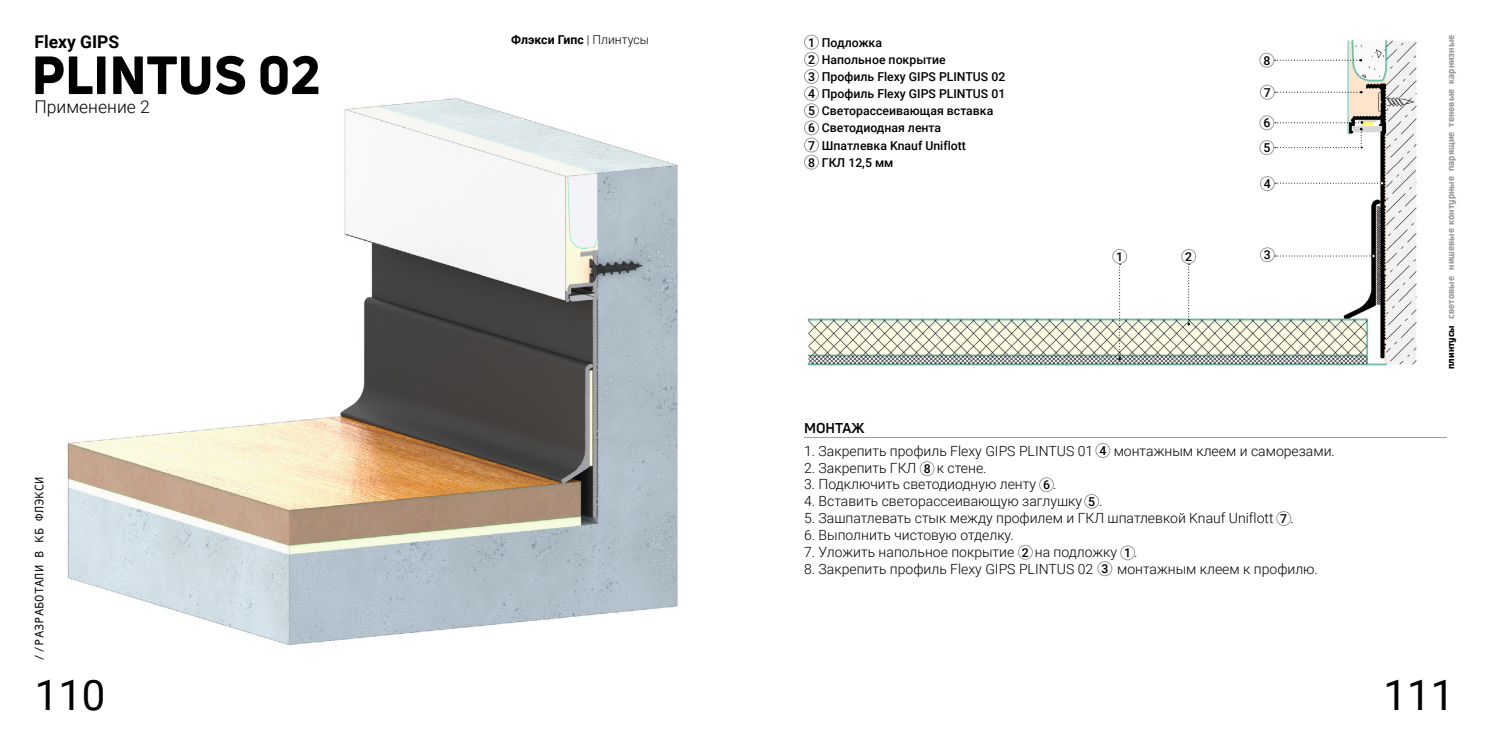
<style>
.page{position:relative;width:1489px;height:745px;background:#fff}
.page>*{position:absolute;margin:0;border:0;box-sizing:border-box;transform-origin:0 0}
.t1{font:800 52.5px "Uni Neue";color:#000}
.t2{font:42px "Roboto";color:#000}
.t3{font:300 17.5px "Roboto";color:#000}
.t4{font:700 17.5px "Roboto";color:#000}
.t5{font:300 14px "Roboto";color:#000}
.t6{font:700 14px "Uni Neue";color:#000}
.t7{font:500 12.25px/17.2px "Roboto";color:#000}
.t8{font:12.25px "Andale Mono";color:#000}
.t9{font:700 12.25px "Roboto";color:#000}
.t10{font:800 9.62px "Uni Neue";color:#9d9d9c}
.t11{font:800 9.62px "Uni Neue";color:#000}
.s1{font-weight:300}
</style>
<div class="page">
<img style="left:67px;top:98px;width:611px;height:547px">
<img style="left:804px;top:37px;width:613px;height:329px">
<div style="left:1259px;top:53px;width:15px;height:15px;border:1px solid #9d9d9c;border-radius:50%"></div>
<div style="left:1259px;top:176px;width:15px;height:15px;border:1px solid #9d9d9c;border-radius:50%"></div>
<div style="left:1259px;top:247px;width:15px;height:15px;border:1px solid #9d9d9c;border-radius:50%"></div>
<div style="left:804px;top:35px;width:15px;height:15px;border:1px solid #9d9d9c;border-radius:50%"></div>
<div style="left:804px;top:52px;width:15px;height:15px;border:1px solid #9d9d9c;border-radius:50%"></div>
<div style="left:804px;top:69px;width:15px;height:15px;border:1px solid #9d9d9c;border-radius:50%"></div>
<div style="left:804px;top:86px;width:15px;height:15px;border:1px solid #9d9d9c;border-radius:50%"></div>
<div style="left:804px;top:103px;width:15px;height:15px;border:1px solid #9d9d9c;border-radius:50%"></div>
<div style="left:804px;top:120px;width:15px;height:15px;border:1px solid #9d9d9c;border-radius:50%"></div>
<svg style="left:1274px;top:59px;width:87px;height:2px"></svg>
<svg style="left:1275px;top:254px;width:99px;height:3px"></svg>
<div style="left:1181px;top:249px;width:15px;height:15px;border:1px solid #9d9d9c;border-radius:50%"></div>
<svg style="left:1187px;top:264px;width:2px;height:61px"></svg>
<div style="left:1112px;top:249px;width:14px;height:15px;border:1px solid #9d9d9c;border-radius:50%"></div>
<svg style="left:1118px;top:264px;width:2px;height:96px"></svg>
<svg style="left:1275px;top:182px;width:108px;height:2px"></svg>
<div style="left:1259px;top:85px;width:15px;height:15px;border:1px solid #9d9d9c;border-radius:50%"></div>
<svg style="left:1275px;top:91px;width:87px;height:2px"></svg>
<div style="left:804px;top:137px;width:15px;height:15px;border:1px solid #9d9d9c;border-radius:50%"></div>
<div style="left:804px;top:155px;width:15px;height:14px;border:1px solid #9d9d9c;border-radius:50%"></div>
<div style="left:1259px;top:140px;width:15px;height:15px;border:1px solid #9d9d9c;border-radius:50%"></div>
<div style="left:1259px;top:115px;width:15px;height:15px;border:1px solid #9d9d9c;border-radius:50%"></div>
<svg style="left:1274px;top:121px;width:88px;height:27px"></svg>
<hr style="left:804px;top:437px;width:642px;height:1px;background:#9d9d9c">
<div style="left:1095px;top:442px;width:15px;height:15px;border:1px solid #9d9d9c;border-radius:50%"></div>
<div style="left:1017px;top:544px;width:15px;height:15px;border:1px solid #9d9d9c;border-radius:50%"></div>
<div style="left:919px;top:461px;width:15px;height:14px;border:1px solid #9d9d9c;border-radius:50%"></div>
<div style="left:1276px;top:510px;width:15px;height:15px;border:1px solid #9d9d9c;border-radius:50%"></div>
<div style="left:1039px;top:477px;width:14px;height:15px;border:1px solid #9d9d9c;border-radius:50%"></div>
<div style="left:1084px;top:493px;width:15px;height:15px;border:1px solid #9d9d9c;border-radius:50%"></div>
<div style="left:1120px;top:545px;width:14px;height:15px;border:1px solid #9d9d9c;border-radius:50%"></div>
<div style="left:1097px;top:561px;width:15px;height:14px;border:1px solid #9d9d9c;border-radius:50%"></div>
<p class="t4" style="left:34px;top:29px;width:86px">Flexy GIPS</p>
<h1 class="t1" style="left:31px;top:40px;width:290px">PLINTUS 02</h1>
<p class="t3" style="left:34px;top:95px;width:117px">Применение 2</p>
<p class="t9" style="left:511px;top:31px;width:139px">Флэкси Гипс <span class="s1">| Плинтусы</span></p>
<p class="t7" style="left:808px;top:33px;width:75px">1 Подложка</p>
<p class="t7" style="left:821px;top:68px;width:185px">Профиль Flexy GIPS PLINTUS 02</p>
<p class="t7" style="left:808px;top:50px;width:187px">2 Напольное покрытие<br>3<br>4<br>5 Светорассеивающая вставка</p>
<p class="t7" style="left:821px;top:85px;width:185px">Профиль Flexy GIPS PLINTUS 01</p>
<p class="t7" style="left:808px;top:119px;width:135px">6 Светодиодная лента</p>
<p class="t7" style="left:1263px;top:51px;width:8px">8</p>
<p class="t7" style="left:1263px;top:83px;width:8px">7</p>
<p class="t7" style="left:1263px;top:114px;width:8px">6</p>
<p class="t7" style="left:808px;top:136px;width:159px">7 Шпатлевка Knauf Uniflott<br>8 ГКЛ 12,5 мм</p>
<p class="t7" style="left:1263px;top:139px;width:8px">5</p>
<p class="t7" style="left:1116px;top:247px;width:8px">1</p>
<p class="t7" style="left:1185px;top:247px;width:8px">2</p>
<p class="t7" style="left:1263px;top:175px;width:8px">4</p>
<p class="t7" style="left:1263px;top:246px;width:8px">3</p>
<p class="t10" style="left:1444px;top:84px;width:51px;rotate:-90deg">карнизные</p>
<p class="t10" style="left:1444px;top:126px;width:39px;rotate:-90deg">теневые</p>
<p class="t10" style="left:1444px;top:318px;width:188px;rotate:-90deg">световые нишевые контурные парящие</p>
<p class="t11" style="left:1444px;top:369px;width:45px;rotate:-90deg">плинтусы</p>
<p class="t8" style="left:31px;top:660px;width:185px;rotate:-90deg">//РАЗРАБОТАЛИ В КБ ФЛЭКСИ</p>
<p class="t6" style="left:804px;top:418px;width:62px">МОНТАЖ</p>
<p class="t5" style="left:804px;top:440px;width:291px">1. Закрепить профиль Flexy GIPS PLINTUS 01</p>
<p class="t5" style="left:1113px;top:440px;width:223px">монтажным клеем и саморезами.</p>
<p class="t5" style="left:804px;top:457px;width:114px">2. Закрепить ГКЛ</p>
<p class="t5" style="left:936px;top:457px;width:51px">к стене.</p>
<p class="t5" style="left:804px;top:474px;width:254px">3. Подключить светодиодную ленту .</p>
<p class="t5" style="left:804px;top:491px;width:300px">4. Вставить светорассеивающую заглушку .</p>
<p class="t5" style="left:804px;top:508px;width:491px">5. Зашпатлевать стык между профилем и ГКЛ шпатлевкой Knauf Uniflott .</p>
<p class="t5" style="left:804px;top:524px;width:211px">6. Выполнить чистовую отделку.</p>
<p class="t5" style="left:804px;top:541px;width:212px">7. Уложить напольное покрытие</p>
<p class="t5" style="left:1034px;top:541px;width:104px">на подложку .</p>
<p class="t5" style="left:804px;top:558px;width:291px">8. Закрепить профиль Flexy GIPS PLINTUS 02</p>
<p class="t5" style="left:1116px;top:558px;width:202px">монтажным клеем к профилю.</p>
<p class="t7" style="left:1099px;top:441px;width:8px">4</p>
<p class="t7" style="left:923px;top:459px;width:8px">8</p>
<p class="t7" style="left:1042px;top:475px;width:8px">6</p>
<p class="t7" style="left:1088px;top:492px;width:8px">5</p>
<p class="t7" style="left:1280px;top:509px;width:8px">7</p>
<p class="t7" style="left:1021px;top:543px;width:8px">2</p>
<p class="t7" style="left:1124px;top:543px;width:8px">1</p>
<p class="t7" style="left:1101px;top:559px;width:8px">3</p>
<h2 class="t2" style="left:35px;top:665px;width:72px">110</h2>
<h2 class="t2" style="left:1383px;top:665px;width:72px">111</h2>
</div>
